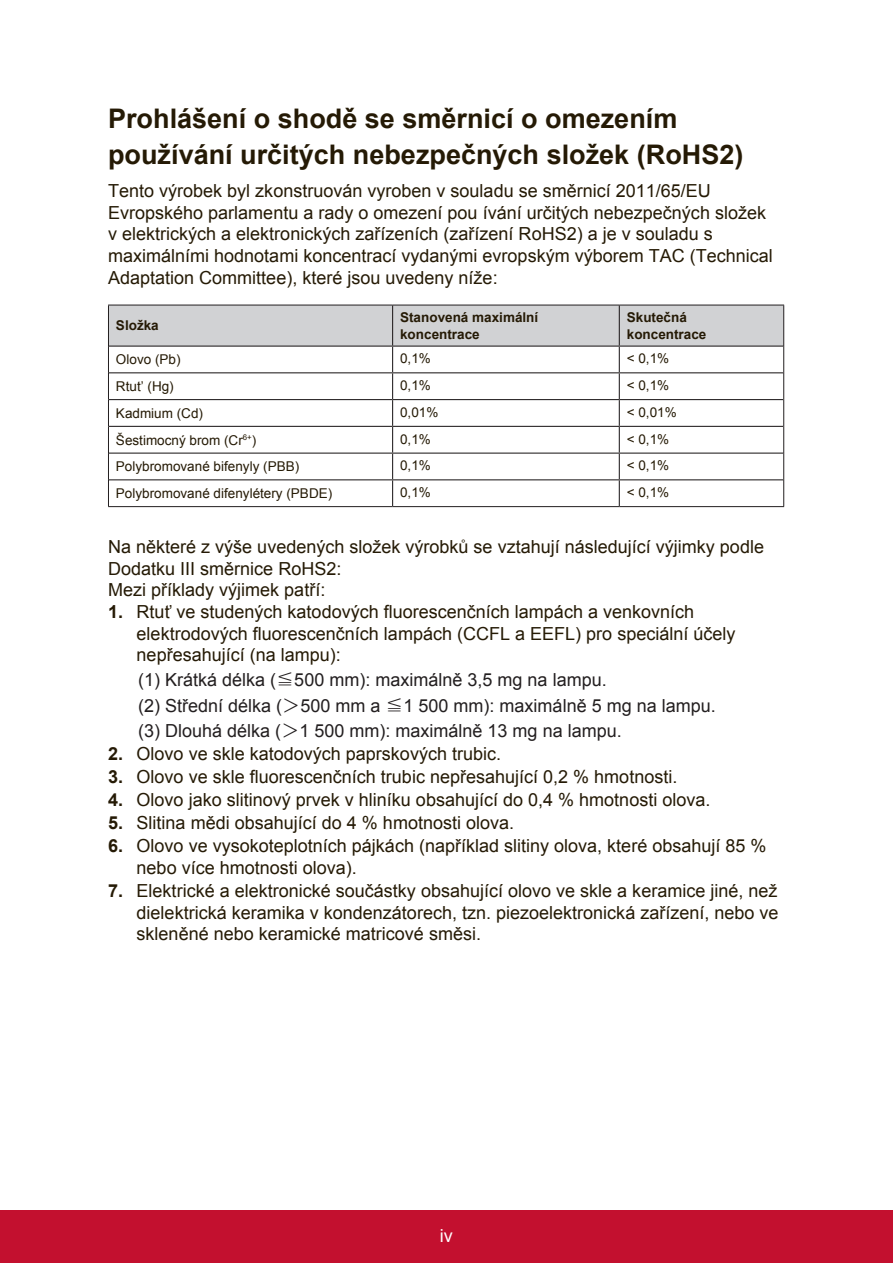
<style>
.page{position:relative;width:893px;height:1263px;background:#fff}
.page>*{position:absolute;margin:0;border:0;box-sizing:border-box;transform-origin:0 0}
.t1{font:700 27px/35.8px "Arial";color:#251a05}
.t2{font:18px/21.6px "Arial";color:#251a05}
.t3{font:18px/25.2px "Arial";color:#231f20}
.t4{font:18px "Arial";color:#fff}
.t5{font:13.5px "Arial";color:#251a05}
.t6{font:700 13.5px/16.2px "Arial";color:#251a05}
.s1{font-weight:700}
.s2{font-family:"Adobe Ming Std";font-weight:300}
</style>
<div class="page">
<div style="left:0;top:1210px;width:892px;height:53px;background:#c3102f"></div>
<hr style="left:108px;top:506px;width:284px;height:1px;background:#231f20">
<hr style="left:392px;top:506px;width:227px;height:1px;background:#231f20">
<hr style="left:619px;top:506px;width:164px;height:1px;background:#231f20">
<svg style="left:108px;top:305px;width:676px;height:201px"></svg>
<h1 class="t1" style="left:108px;top:101px;width:636px">Prohlášení o shodě se směrnicí o omezením používání určitých nebezpečných složek (RoHS2)</h1>
<p class="t2" style="left:108px;top:180px;width:666px">Tento výrobek byl zkonstruován vyroben v souladu se směrnicí 2011/65/EU Evropského parlamentu a rady o omezení pou ívání určitých nebezpečných složek v elektrických a elektronických zařízeních (zařízení RoHS2) a je v souladu s maximálními hodnotami koncentrací vydanými evropským výborem TAC (Technical Adaptation Committee), které jsou uvedeny níže:</p>
<p class="t6" style="left:116px;top:318px;width:44px">Složka</p>
<p class="t6" style="left:400px;top:310px;width:140px">Stanovená maximální koncentrace</p>
<p class="t6" style="left:626px;top:310px;width:81px">Skutečná koncentrace</p>
<p class="t5" style="left:116px;top:351px;width:66px">Olovo (Pb)</p>
<p class="t5" style="left:400px;top:350px;width:32px">0,1%</p>
<p class="t5" style="left:626px;top:350px;width:44px">&lt; 0,1%</p>
<p class="t5" style="left:116px;top:377px;width:59px">Rtut’ (Hg)</p>
<p class="t5" style="left:400px;top:376px;width:32px">0,1%</p>
<p class="t5" style="left:626px;top:376px;width:44px">&lt; 0,1%</p>
<p class="t5" style="left:116px;top:404px;width:89px">Kadmium (Cd)</p>
<p class="t5" style="left:400px;top:403px;width:40px">0,01%</p>
<p class="t5" style="left:626px;top:403px;width:51px">&lt; 0,01%</p>
<p class="t5" style="left:116px;top:431px;width:142px">Šestimocný brom (Cr<sup>6+</sup>)</p>
<p class="t5" style="left:400px;top:430px;width:32px">0,1%</p>
<p class="t5" style="left:626px;top:430px;width:44px">&lt; 0,1%</p>
<p class="t5" style="left:116px;top:458px;width:185px">Polybromované bifenyly (PBB)</p>
<p class="t5" style="left:400px;top:457px;width:32px">0,1%</p>
<p class="t5" style="left:626px;top:457px;width:44px">&lt; 0,1%</p>
<p class="t5" style="left:116px;top:484px;width:218px">Polybromované difenylétery (PBDE)</p>
<p class="t5" style="left:400px;top:483px;width:32px">0,1%</p>
<p class="t5" style="left:626px;top:483px;width:44px">&lt; 0,1%</p>
<p class="t2" style="left:108px;top:536px;width:657px">Na některé z výše uvedených složek výrobků se vztahují následující výjimky podle<br>Dodatku III směrnice RoHS2:<br>Mezi příklady výjimek patří:</p>
<p class="t2" style="left:136px;top:601px;width:600px;text-indent:-28px"><span class="s1">1.</span> Rtuť ve studených katodových fluorescenčních lampách a venkovních elektrodových fluorescenčních lampách (CCFL a EEFL) pro speciální účely nepřesahující (na lampu):</p>
<p class="t3" style="left:138px;top:667px;width:579px">(1) Krátká délka (<span class="s2">≦</span>500 mm): maximálně 3,5 mg na lampu.<br>(2) Střední délka (<span class="s2">＞</span>500 mm a <span class="s2">≦</span>1 500 mm): maximálně 5 mg na lampu. (3) Dlouhá délka (<span class="s2">＞</span>1 500 mm): maximálně 13 mg na lampu.</p>
<p class="t2" style="left:108px;top:743px;width:394px"><span class="s1">2.</span> Olovo ve skle katodových paprskových trubic.</p>
<p class="t2" style="left:108px;top:766px;width:570px"><span class="s1">3.</span> Olovo ve skle fluorescenčních trubic nepřesahující 0,2 % hmotnosti.</p>
<p class="t2" style="left:108px;top:789px;width:603px"><span class="s1">4.</span> Olovo jako slitinový prvek v hliníku obsahující do 0,4 % hmotnosti olova.</p>
<p class="t2" style="left:108px;top:812px;width:407px"><span class="s1">5.</span> Slitina mědi obsahující do 4 % hmotnosti olova.</p>
<p class="t2" style="left:136px;top:835px;width:631px;text-indent:-28px"><span class="s1">6.</span> Olovo ve vysokoteplotních pájkách (například slitiny olova, které obsahují 85 % nebo více hmotnosti olova).</p>
<p class="t2" style="left:136px;top:880px;width:643px;text-align:justify;text-indent:-28px"><span class="s1">7.</span> Elektrické a elektronické součástky obsahující olovo ve skle a keramice jiné, než dielektrická keramika v kondenzátorech, tzn. piezoelektronická zařízení, nebo ve skleněné nebo keramické matricové směsi.</p>
<p class="t4" style="left:440px;top:1223px;width:14px">iv</p>
</div>
